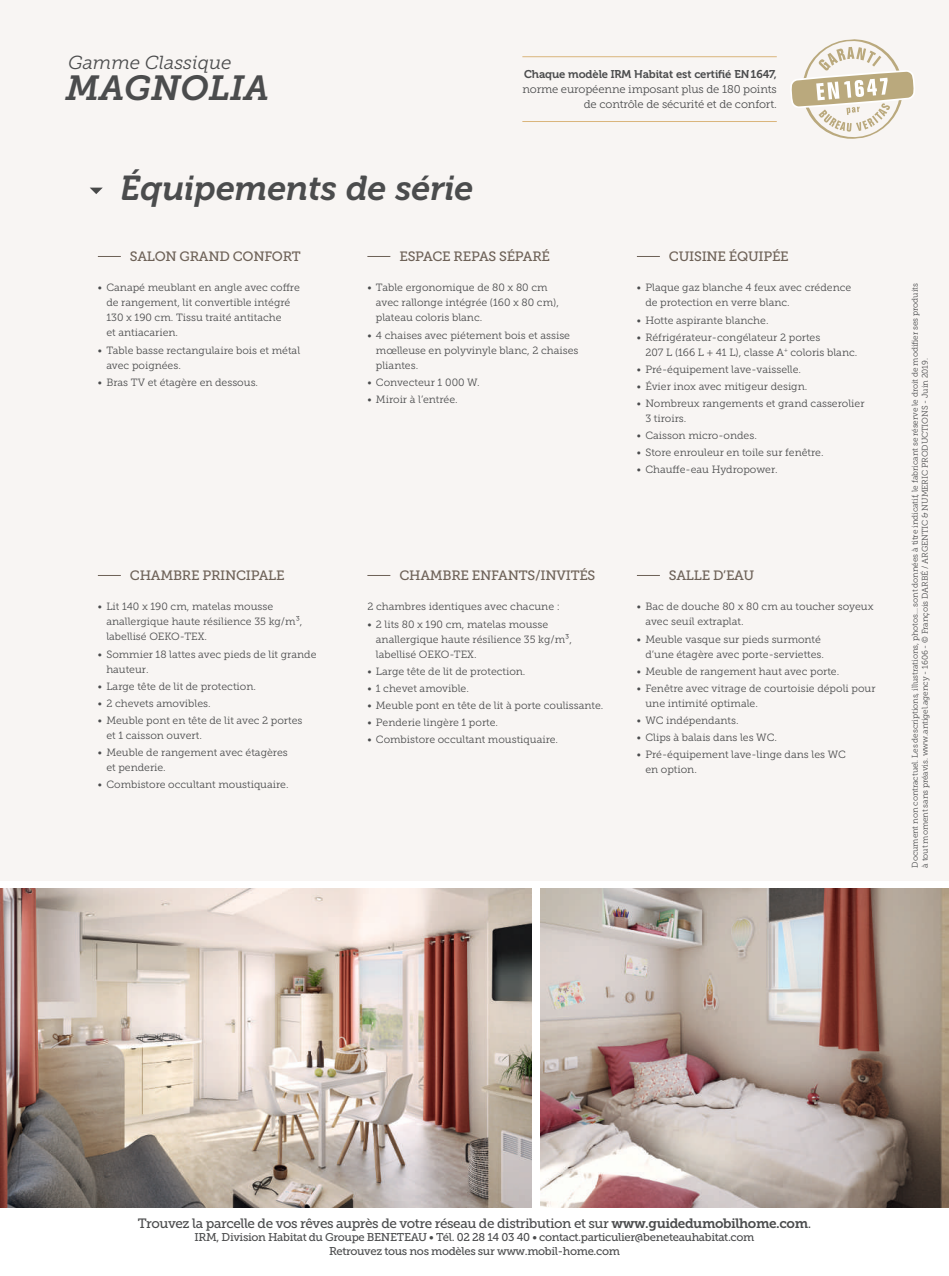
<style>
.page{position:relative;width:949px;height:1276px;background:#fff}
.page>*{position:absolute;margin:0;border:0;box-sizing:border-box;transform-origin:0 0}
.t1{font:italic 34.65px "Museo Slab 700";color:#4b4c4d}
.t2{font:italic 34.35px "Museo 700";color:#4b4c4d}
.t3{font:italic 18.75px "Museo Slab 300";color:#4b4c4d}
.t4{font:13.5px "Museo Slab 500";letter-spacing:-.02em;color:#6d6157}
.t5{font:13.5px "Museo Slab 500";letter-spacing:-.03em;color:#4b4c4d}
.t6{font:11.25px/13.5px "Museo Slab 500";letter-spacing:-.03em;color:#4b4c4d;text-align:center}
.t7{font:11.25px/15px "Museo Slab 300";letter-spacing:-.01em;color:#4b4c4d;text-align:right}
.t8{font:11.25px "Museo 700";letter-spacing:-.01em;color:#4b4c4d}
.t9{font:10.5px/15px "Museo Slab 300";color:#4b4c4d}
.t10{font:8.25px/9.9px "Museo Slab 300";letter-spacing:-.01em;color:#4b4c4d}
.s1{font-family:"Museo Slab 700"}
</style>
<div class="page">
<img style="left:0;top:889px;width:531px;height:319px">
<img style="left:540px;top:889px;width:408px;height:319px">
<div style="left:0;top:0;width:948px;height:880px;background:#f8f5f3"></div>
<svg style="left:98px;top:256px;width:23px;height:1px"></svg>
<svg style="left:367px;top:256px;width:23px;height:1px"></svg>
<svg style="left:636px;top:256px;width:23px;height:1px"></svg>
<svg style="left:98px;top:575px;width:23px;height:1px"></svg>
<svg style="left:367px;top:575px;width:23px;height:1px"></svg>
<svg style="left:636px;top:575px;width:23px;height:1px"></svg>
<svg style="left:790px;top:39px;width:125px;height:100px"></svg>
<hr style="left:522px;top:56px;width:254px;height:1px;background:#dab57c">
<hr style="left:522px;top:121px;width:254px;height:1px;background:#dab57c">
<svg style="left:90px;top:188px;width:13px;height:6px"></svg>
<h3 class="t3" style="left:68px;top:53px;width:165px">Gamme Classique</h3>
<h1 class="t1" style="left:66px;top:69px;width:205px">MAGNOLIA</h1>
<h2 class="t2" style="left:120px;top:169px;width:354px">Équipements de série</h2>
<p class="t8" style="left:524px;top:68px;width:254px">Chaque modèle IRM Habitat est certifié EN1647,</p>
<p class="t7" style="left:522px;top:82px;width:256px">norme européenne imposant plus de 180 points de contrôle de sécurité et de confort.</p>
<p class="t4" style="left:130px;top:249px;width:172px">SALON GRAND CONFORT</p>
<p class="t9" style="left:106px;top:280px;width:195px;text-indent:-9px">• Canapé meublant en angle avec coffre de rangement, lit convertible intégré<br>130 x 190 cm. Tissu traité antitache<br>et antiacarien.</p>
<p class="t9" style="left:106px;top:342px;width:195px;text-indent:-9px">• Table basse rectangulaire bois et métal avec poignées.</p>
<p class="t9" style="left:98px;top:375px;width:162px">• Bras TV et étagère en dessous.</p>
<p class="t4" style="left:130px;top:568px;width:156px">CHAMBRE PRINCIPALE</p>
<p class="t9" style="left:106px;top:599px;width:197px;text-indent:-9px">• Lit 140 x 190 cm, matelas mousse anallergique haute résilience 35 kg/m³, labellisé OEKO-TEX.</p>
<p class="t9" style="left:106px;top:646px;width:211px;text-indent:-9px">• Sommier 18 lattes avec pieds de lit grande hauteur.</p>
<p class="t9" style="left:98px;top:678px;width:160px">• Large tête de lit de protection.</p>
<p class="t9" style="left:98px;top:696px;width:114px">• 2 chevets amovibles.</p>
<p class="t9" style="left:106px;top:713px;width:197px;text-indent:-9px">• Meuble pont en tête de lit avec 2 portes et 1 caisson ouvert.</p>
<p class="t9" style="left:106px;top:745px;width:183px;text-indent:-9px">• Meuble de rangement avec étagères et penderie.</p>
<p class="t9" style="left:98px;top:777px;width:192px">• Combistore occultant moustiquaire.</p>
<p class="t4" style="left:399px;top:249px;width:152px">ESPACE REPAS SÉPARÉ</p>
<p class="t9" style="left:376px;top:280px;width:184px;text-indent:-9px">• Table ergonomique de 80 x 80 cm avec rallonge intégrée (160 x 80 cm), plateau coloris blanc.</p>
<p class="t9" style="left:376px;top:327px;width:204px;text-indent:-9px">• 4 chaises avec piétement bois et assise mœlleuse en polyvinyle blanc, 2 chaises pliantes.</p>
<p class="t9" style="left:367px;top:375px;width:114px">• Convecteur 1 000 W.</p>
<p class="t9" style="left:367px;top:392px;width:92px">• Miroir à l’entrée.</p>
<p class="t4" style="left:668px;top:249px;width:121px">CUISINE ÉQUIPÉE</p>
<p class="t9" style="left:645px;top:280px;width:207px;text-indent:-9px">• Plaque gaz blanche 4 feux avec crédence de protection en verre blanc.</p>
<p class="t9" style="left:636px;top:312px;width:133px">• Hotte aspirante blanche.</p>
<p class="t9" style="left:645px;top:330px;width:213px;text-indent:-9px">• Réfrigérateur-congélateur 2 portes<br>207 L (166 L + 41 L), classe A<sup>+</sup> coloris blanc.</p>
<p class="t9" style="left:636px;top:362px;width:166px">• Pré-équipement lave-vaisselle.</p>
<p class="t9" style="left:636px;top:379px;width:172px">• Évier inox avec mitigeur design.</p>
<p class="t9" style="left:645px;top:396px;width:220px;text-indent:-9px">• Nombreux rangements et grand casserolier<br>3 tiroirs.</p>
<p class="t9" style="left:636px;top:428px;width:121px">• Caisson micro-ondes.</p>
<p class="t9" style="left:636px;top:445px;width:188px">• Store enrouleur en toile sur fenêtre.</p>
<p class="t9" style="left:636px;top:462px;width:142px">• Chauffe-eau Hydropower.</p>
<p class="t4" style="left:399px;top:568px;width:197px">CHAMBRE ENFANTS/INVITÉS</p>
<p class="t9" style="left:367px;top:599px;width:194px">2 chambres identiques avec chacune :</p>
<p class="t9" style="left:376px;top:616px;width:197px;text-indent:-9px">• 2 lits 80 x 190 cm, matelas mousse anallergique haute résilience 35 kg/m³, labellisé OEKO-TEX.</p>
<p class="t9" style="left:367px;top:663px;width:160px">• Large tête de lit de protection.</p>
<p class="t9" style="left:367px;top:681px;width:103px">• 1 chevet amovible.</p>
<p class="t9" style="left:367px;top:698px;width:237px">• Meuble pont en tête de lit à porte coulissante.</p>
<p class="t9" style="left:367px;top:715px;width:132px">• Penderie lingère 1 porte.</p>
<p class="t9" style="left:367px;top:732px;width:192px">• Combistore occultant moustiquaire.</p>
<p class="t4" style="left:668px;top:568px;width:87px">SALLE D’EAU</p>
<p class="t9" style="left:645px;top:599px;width:229px;text-indent:-9px">• Bac de douche 80 x 80 cm au toucher soyeux avec seuil extraplat.</p>
<p class="t9" style="left:636px;top:631px;width:189px;text-align:right">• Meuble vasque sur pieds surmonté d’une étagère avec porte-serviettes.</p>
<p class="t9" style="left:636px;top:663px;width:204px">• Meuble de rangement haut avec porte.</p>
<p class="t9" style="left:645px;top:681px;width:231px;text-indent:-9px">• Fenêtre avec vitrage de courtoisie dépoli pour une intimité optimale.</p>
<p class="t9" style="left:636px;top:713px;width:103px">• WC indépendants.</p>
<p class="t9" style="left:636px;top:730px;width:141px">• Clips à balais dans les WC.</p>
<p class="t9" style="left:645px;top:747px;width:202px;text-indent:-9px">• Pré-équipement lave-linge dans les WC en option.</p>
<p class="t10" style="left:909px;top:867px;width:586px;rotate:-90deg">Document non contractuel. Les descriptions, illustrations, photos... sont données à titre indicatif, le fabricant se réserve le droit de modifier ses produits à tout moment sans préavis. www.antigel.agency - 1606 - © François DARBÉ / ARGENTIC &amp; NUMERIC PRODUCTIONS - Juin 2019.</p>
<p class="t5" style="left:138px;top:1215px;width:674px">Trouvez la parcelle de vos rêves auprès de votre réseau de distribution et sur <span class="s1">www.guidedumobilhome.com</span>.</p>
<p class="t6" style="left:194px;top:1230px;width:561px">IRM, Division Habitat du Groupe BENETEAU • Tél. 02 28 14 03 40 • contact.particulier@beneteauhabitat.com<br>Retrouvez tous nos modèles sur www.mobil-home.com</p>
</div>
